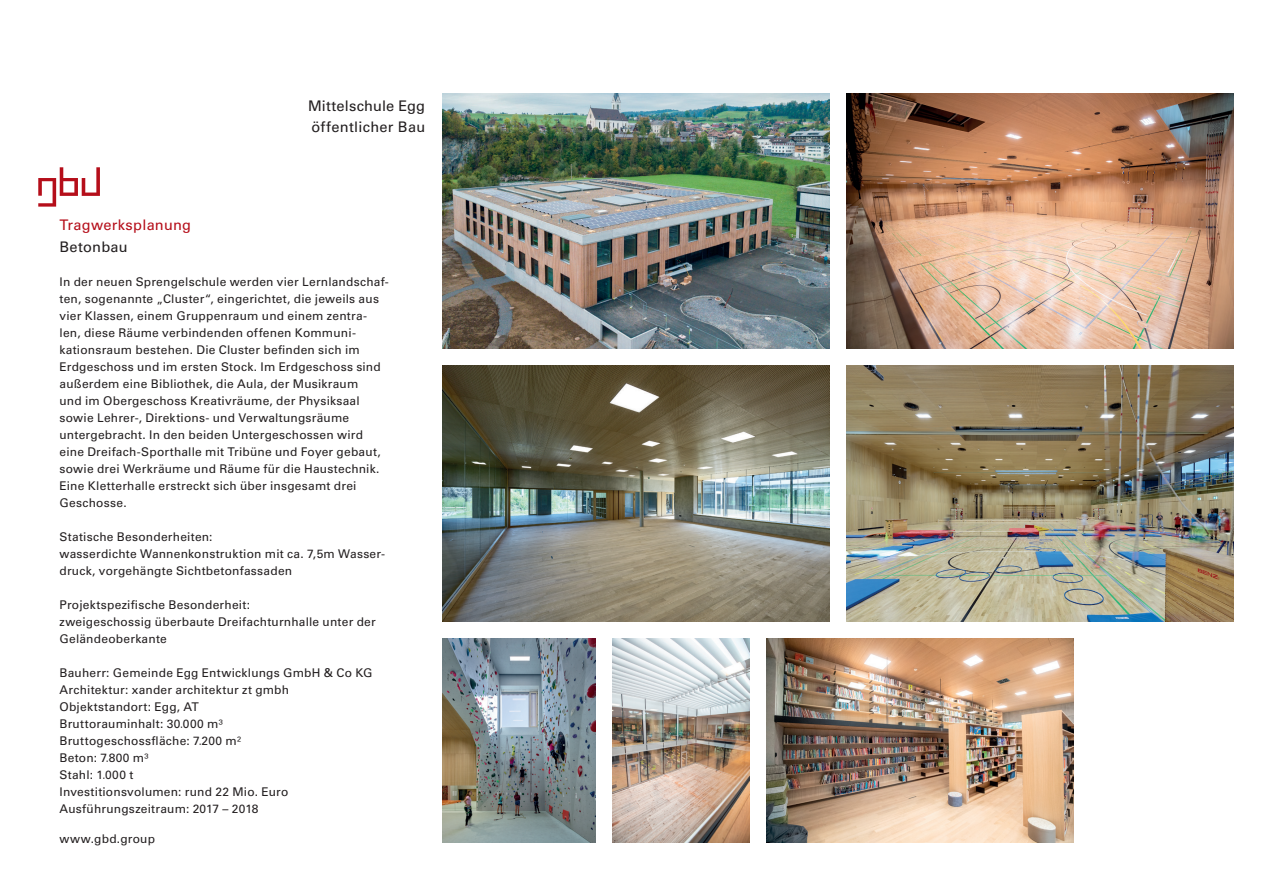
<style>
.page{position:relative;width:1263px;height:893px;background:#fff}
.page>*{position:absolute;margin:0;border:0;box-sizing:border-box;transform-origin:0 0}
.t1{font:14.7px "Univers LT Std";letter-spacing:.01em;color:#231f20}
.t2{font:14.55px "Univers LT Std";letter-spacing:.02em;color:#231f20}
.t3{font:14.55px "Univers LT Std";letter-spacing:.02em;color:#b50e1a}
.t4{font:12px/17.1px "Univers LT Std";letter-spacing:.02em;color:#231f20}
</style>
<div class="page">
<svg style="left:38px;top:167px;width:62px;height:40px"></svg>
<img style="left:442px;top:366px;width:387px;height:255px">
<img style="left:442px;top:94px;width:387px;height:255px">
<img style="left:846px;top:366px;width:387px;height:255px">
<img style="left:846px;top:94px;width:387px;height:255px">
<img style="left:442px;top:638px;width:153px;height:205px">
<img style="left:612px;top:638px;width:138px;height:205px">
<img style="left:767px;top:638px;width:306px;height:205px">
<p class="t1" style="left:308px;top:97px;width:119px">Mittelschule Egg</p>
<p class="t2" style="left:311px;top:118px;width:115px">öffentlicher Bau</p>
<p class="t3" style="left:60px;top:216px;width:133px">Tragwerksplanung</p>
<p class="t2" style="left:60px;top:238px;width:70px">Betonbau</p>
<p class="t4" style="left:60px;top:273px;width:331px">In der neuen Sprengelschule werden vier Lernlandschaf&shy;ten, sogenannte „Cluster“, eingerichtet, die jeweils aus vier Klassen, einem Gruppenraum und einem zentra&shy;len, diese Räume verbindenden offenen Kommuni&shy;kationsraum bestehen. Die Cluster befinden sich im Erdgeschoss und im ersten Stock. Im Erdgeschoss sind außerdem eine Bibliothek, die Aula, der Musikraum<br>und im Obergeschoss Kreativräume, der Physiksaal sowie Lehrer-, Direktions- und Verwaltungsräume untergebracht. In den beiden Untergeschossen wird eine Dreifach-Sporthalle mit Tribüne und Foyer gebaut, sowie drei Werkräume und Räume für die Haustechnik.<br>Eine Kletterhalle erstreckt sich über insgesamt drei Geschosse.</p>
<p class="t4" style="left:60px;top:528px;width:327px">Statische Besonderheiten:<br>wasserdichte Wannenkonstruktion mit ca. 7,5m Wasser&shy;druck, vorgehängte Sichtbetonfassaden</p>
<p class="t4" style="left:60px;top:596px;width:318px">Projektspezifische Besonderheit:<br>zweigeschossig überbaute Dreifachturnhalle unter der<br>Geländeoberkante</p>
<p class="t4" style="left:60px;top:664px;width:314px">Bauherr: Gemeinde Egg Entwicklungs GmbH &amp; Co KG<br>Architektur: xander architektur zt gmbh<br>Objektstandort: Egg, AT<br>Bruttorauminhalt: 30.000 m³<br>Bruttogeschossfläche: 7.200 m²<br>Beton: 7.800 m³<br>Stahl: 1.000 t<br>Investitionsvolumen: rund 22 Mio. Euro<br>Ausführungszeitraum: 2017 – 2018</p>
<p class="t4" style="left:60px;top:830px;width:97px">www.gbd.group</p>
</div>
